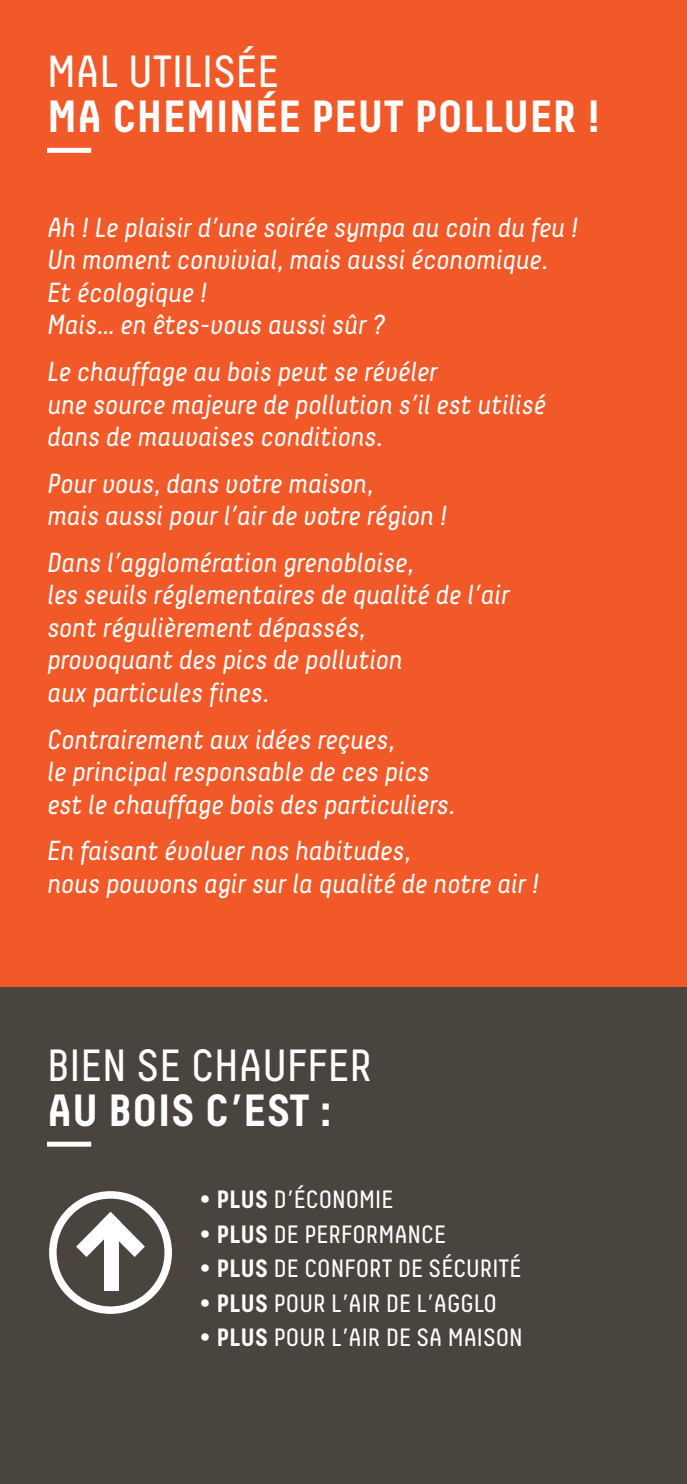
<style>
.page{position:relative;width:687px;height:1484px;background:#fff}
.page>*{position:absolute;margin:0;border:0;box-sizing:border-box;transform-origin:0 0}
.t1{font:700 45px/45px "Decima";color:#fff}
.t2{font:45px/45px "Decima";color:#fff}
.Astuces{font:italic 27.5px/32.5px "Decima";color:#fff}
.Astuces-2{font:25px "Decima";color:#fff}
.s1{font-weight:400}
.s2{font-weight:700}
</style>
<div class="page">
<div style="left:0;top:0;width:686px;height:1484px;background:#f15929"></div>
<div style="left:0;top:987px;width:686px;height:497px;background:#4a443f"></div>
<div style="left:47px;top:148px;width:44px;height:5px;background:#fff"></div>
<div style="left:47px;top:1141px;width:44px;height:5px;background:#fff"></div>
<div style="left:104px;top:1225px;width:14px;height:65px;background:#fff"></div>
<svg style="left:76px;top:1212px;width:69px;height:45px"></svg>
<div style="left:49px;top:1191px;width:123px;height:123px;border:8px solid #fff;border-radius:50%"></div>
<p class="t1" style="left:47px;top:49px;width:554px"><span class="s1">MAL UTILISÉE<br></span>MA CHEMINÉE PEUT POLLUER !</p>
<p class="Astuces" style="left:47px;top:211px;width:532px">Ah ! Le plaisir d’une soirée sympa au coin du feu !<br>Un moment convivial, mais aussi économique.<br>Et écologique !<br>Mais… en êtes-vous aussi sûr ?</p>
<p class="Astuces" style="left:47px;top:355px;width:500px">Le chauffage au bois peut se révéler<br>une source majeure de pollution s’il est utilisé dans de mauvaises conditions.</p>
<p class="Astuces" style="left:47px;top:467px;width:401px">Pour vous, dans votre maison,<br>mais aussi pour l’air de votre région !</p>
<p class="Astuces" style="left:47px;top:546px;width:463px">Dans l’agglomération grenobloise,<br>les seuils réglementaires de qualité de l’air sont régulièrement dépassés,<br>provoquant des pics de pollution<br>aux particules fines.</p>
<p class="Astuces" style="left:47px;top:723px;width:409px">Contrairement aux idées reçues,<br>le principal responsable de ces pics est le chauffage bois des particuliers.</p>
<p class="Astuces" style="left:47px;top:834px;width:493px">En faisant évoluer nos habitudes,<br>nous pouvons agir sur la qualité de notre air !</p>
<p class="t2" style="left:47px;top:1043px;width:326px">BIEN SE CHAUFFER<br><span class="s2">AU BOIS C’EST :</span></p>
<p class="Astuces-2" style="left:199px;top:1185px;width:195px">• <span class="s2">PLUS</span> D’ÉCONOMIE</p>
<p class="Astuces-2" style="left:199px;top:1220px;width:248px">• <span class="s2">PLUS</span> DE PERFORMANCE</p>
<p class="Astuces-2" style="left:199px;top:1254px;width:323px">• <span class="s2">PLUS</span> DE CONFORT DE SÉCURITÉ</p>
<p class="Astuces-2" style="left:199px;top:1289px;width:298px">• <span class="s2">PLUS</span> POUR L’AIR DE L’AGGLO</p>
<p class="Astuces-2" style="left:199px;top:1323px;width:324px">• <span class="s2">PLUS</span> POUR L’AIR DE SA MAISON</p>
</div>
